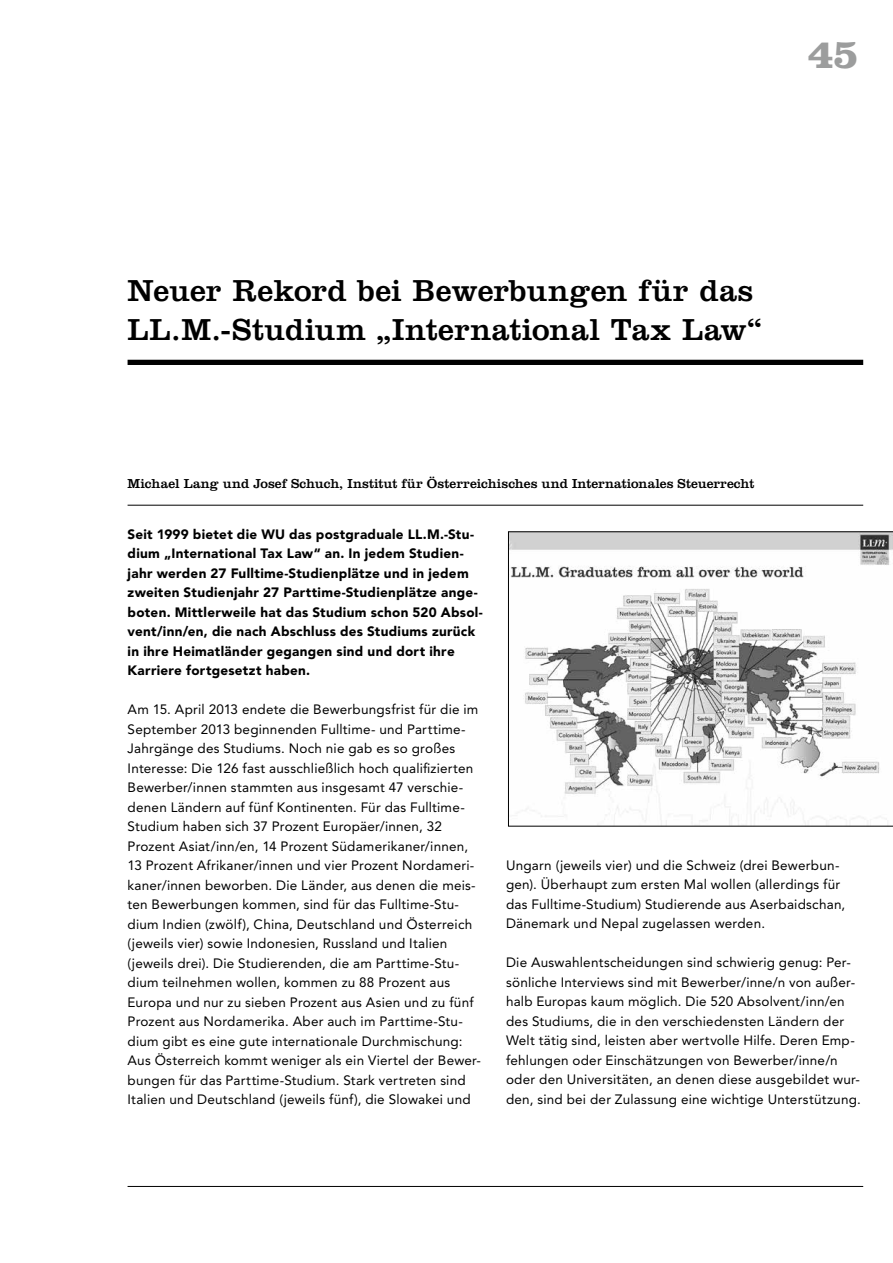
<style>
.page{position:relative;width:893px;height:1263px;background:#fff}
.page>*{position:absolute;margin:0;border:0;box-sizing:border-box;transform-origin:0 0}
.t1{font:700 42px "Clarendon LT Std";color:#9c9d9d}
.t2{font:31.5px/39px "Clarendon LT Std";letter-spacing:.005em;color:#000}
.t3{font:13.5px/19.5px "Avenir LT Std";letter-spacing:.015em;color:#000}
.t4{font:900 13.5px/19.5px "Avenir LT Std";letter-spacing:.02em;color:#000}
.t5{font:13.5px "Clarendon LT Std";color:#000}
</style>
<div class="page">
<hr style="left:128px;top:1186px;width:735px;height:1px;background:#000">
<hr style="left:128px;top:505px;width:735px;height:1px;background:#000">
<div style="left:128px;top:360px;width:735px;height:5px;background:#000"></div>
<svg style="left:508px;top:531px;width:385px;height:295px"></svg>
<h1 class="t1" style="left:808px;top:29px;width:52px">45</h1>
<h2 class="t2" style="left:128px;top:270px;width:635px">Neuer Rekord bei Bewerbungen für das<br>LL.M.-Studium „International Tax Law“</h2>
<p class="t5" style="left:128px;top:476px;width:628px">Michael Lang und Josef Schuch, Institut für Österreichisches und Internationales Steuerrecht</p>
<p class="t4" style="left:128px;top:524px;width:357px">Seit 1999 bietet die WU das postgraduale LL.M.-Stu&shy;dium „International Tax Law“ an. In jedem Studien&shy;jahr werden 27 Fulltime-Studienplätze und in jedem zweiten Studienjahr 27 Parttime-Studienplätze ange&shy;boten. Mittlerweile hat das Studium schon 520 Absol&shy;vent/inn/en, die nach Abschluss des Studiums zurück in ihre Heimatländer gegangen sind und dort ihre Karriere fortgesetzt haben.</p>
<p class="t3" style="left:128px;top:700px;width:355px">Am 15. April 2013 endete die Bewerbungsfrist für die im September 2013 beginnenden Fulltime- und Parttime-Jahrgänge des Studiums. Noch nie gab es so großes Interesse: Die 126 fast ausschließlich hoch qualifizierten Bewerber/innen stammten aus insgesamt 47 verschie&shy;denen Ländern auf fünf Kontinenten. Für das Fulltime-Studium haben sich 37 Prozent Europäer/innen, 32<br>Prozent Asiat/inn/en, 14 Prozent Südamerikaner/innen, 13 Prozent Afrikaner/innen und vier Prozent Nordameri&shy;kaner/innen beworben. Die Länder, aus denen die meis&shy;ten Bewerbungen kommen, sind für das Fulltime-Stu&shy;dium Indien (zwölf), China, Deutschland und Österreich (jeweils vier) sowie Indonesien, Russland und Italien (jeweils drei). Die Studierenden, die am Parttime-Stu&shy;dium teilnehmen wollen, kommen zu 88 Prozent aus Europa und nur zu sieben Prozent aus Asien und zu fünf Prozent aus Nordamerika. Aber auch im Parttime-Stu&shy;dium gibt es eine gute internationale Durchmischung:<br>Aus Österreich kommt weniger als ein Viertel der Bewer&shy;bungen für das Parttime-Studium. Stark vertreten sind Italien und Deutschland (jeweils fünf), die Slowakei und</p>
<p class="t3" style="left:506px;top:856px;width:341px">Ungarn (jeweils vier) und die Schweiz (drei Bewerbun&shy;gen). Überhaupt zum ersten Mal wollen (allerdings für das Fulltime-Studium) Studierende aus Aserbaidschan, Dänemark und Nepal zugelassen werden.</p>
<p class="t3" style="left:506px;top:953px;width:356px">Die Auswahlentscheidungen sind schwierig genug: Per&shy;sönliche Interviews sind mit Bewerber/inne/n von außer&shy;halb Europas kaum möglich. Die 520 Absolvent/inn/en des Studiums, die in den verschiedensten Ländern der Welt tätig sind, leisten aber wertvolle Hilfe. Deren Emp&shy;fehlungen oder Einschätzungen von Bewerber/inne/n oder den Universitäten, an denen diese ausgebildet wur&shy;den, sind bei der Zulassung eine wichtige Unterstützung.</p>
</div>
